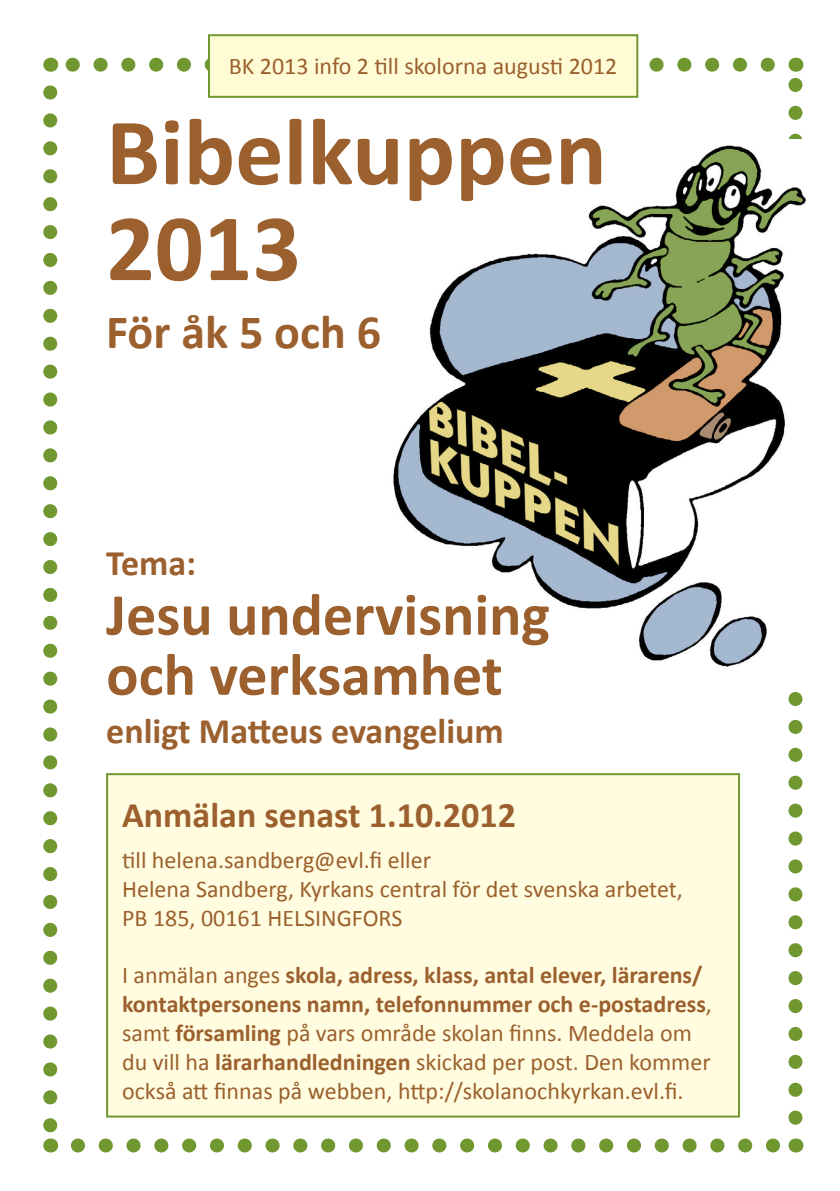
<style>
.page{position:relative;width:840px;height:1191px;background:#fff}
.page>*{position:absolute;margin:0;border:0;box-sizing:border-box;transform-origin:0 0}
.t1{font:700 96px/96px "Calibri";color:#9b602e}
.t2{font:700 60px/60px "Calibri";color:#9b602e}
.t3{font:700 48px "Calibri";color:#9b602e}
.t4{font:700 36px "Calibri";color:#9b602e}
.t5{font:24px/28.8px "Calibri";color:#9b602e}
.s1{font-weight:700}
</style>
<div class="page">
<svg style="left:43px;top:92px;width:14px;height:1039px"></svg>
<svg style="left:78px;top:1138px;width:702px;height:14px"></svg>
<svg style="left:788px;top:79px;width:14px;height:1038px"></svg>
<svg style="left:65px;top:58px;width:702px;height:14px"></svg>
<svg style="left:50px;top:1138px;width:1px;height:14px"></svg>
<svg style="left:795px;top:1138px;width:1px;height:14px"></svg>
<svg style="left:795px;top:58px;width:1px;height:14px"></svg>
<svg style="left:50px;top:58px;width:1px;height:14px"></svg>
<div style="left:378px;top:140px;width:446px;height:550px;background:#fff"></div>
<img style="left:393px;top:145px;width:413px;height:522px">
<div style="left:209px;top:35px;width:428px;height:62px;background:#fffcd5"></div>
<div style="left:208px;top:34px;width:430px;height:64px;border:2px solid #719731"></div>
<div style="left:107px;top:774px;width:631px;height:342px;background:#fffcdf"></div>
<div style="left:106px;top:773px;width:633px;height:344px;border:2px solid #719731"></div>
<p class="t5" style="left:229px;top:52px;width:390px">BK 2013 info 2 till skolorna augusti 2012</p>
<h1 class="t1" style="left:106px;top:104px;width:502px">Bibelkuppen<br>2013</h1>
<h3 class="t3" style="left:106px;top:301px;width:276px">För åk 5 och 6</h3>
<h3 class="t4" style="left:106px;top:539px;width:91px">Tema:</h3>
<h2 class="t2" style="left:106px;top:584px;width:445px">Jesu undervisning och verksamhet</h2>
<h3 class="t4" style="left:106px;top:707px;width:399px">enligt Matteus evangelium</h3>
<h3 class="t4" style="left:122px;top:792px;width:395px">Anmälan senast 1.10.2012</h3>
<p class="t5" style="left:122px;top:846px;width:562px">till helena.sandberg@evl.fi eller<br>Helena Sandberg, Kyrkans central för det svenska arbetet,<br>PB 185, 00161 HELSINGFORS</p>
<p class="t5" style="left:122px;top:961px;width:591px">I anmälan anges <span class="s1">skola, adress, klass, antal elever, lärarens/ kontaktpersonens namn, telefonnummer och e-postadress</span>, samt <span class="s1">församling</span> på vars område skolan finns. Meddela om du vill ha <span class="s1">lärarhandledningen</span> skickad per post. Den kommer också att finnas på webben, http://skolanochkyrkan.evl.fi.</p>
</div>
